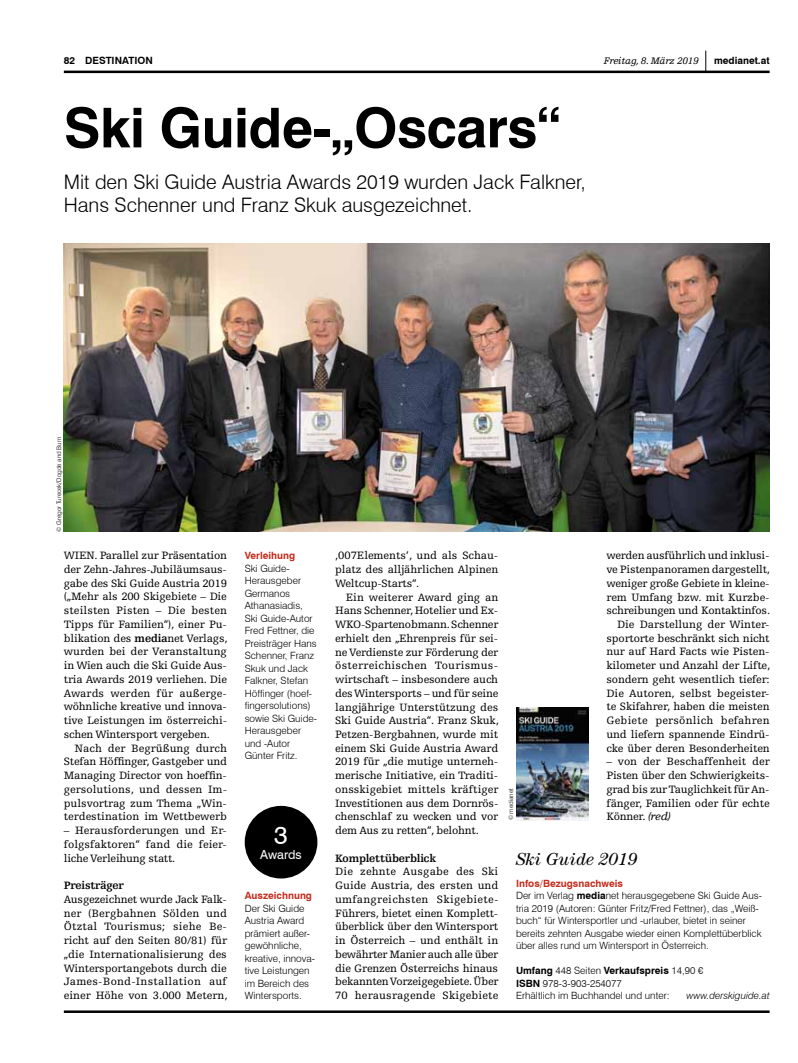
<style>
.page{position:relative;width:798px;height:1063px;background:#fff}
.page>*{position:absolute;margin:0;border:0;box-sizing:border-box;transform-origin:0 0}
.t1{font:700 55px "Swiss 721 BT";letter-spacing:-.01em;color:#000}
.t2{font:25px "Swiss 721 BT";color:#fff}
.t3{font:300 20px/22.5px "Swiss 721 BT";color:#000}
.t4{font:italic 17.5px "Century Std";color:#000}
.t5{font:12.5px "Swiss 721 BT";color:#fff}
.t6{font:11.25px/13.8px "Egyptienne FLT Std";letter-spacing:-.01em;color:#000;text-align:justify}
.t7{font:700 11.25px "Egyptienne FLT Std";letter-spacing:-.02em;color:#000}
.t8{font:300 10px/12.5px "Swiss 721 BT";color:#000}
.t9{font:700 10px "Swiss 721 BT";color:#000}
.t10{font:700 10px "Swiss 721 BT";color:#c32d1c}
.t11{font:italic 300 10px "Swiss 721 BT";color:#000}
.t12{font:italic 10px "Egyptienne FLT Std";letter-spacing:-.02em;color:#000}
.t13{font:300 6.25px "Swiss 721 BT";color:#000}
.s1{font-weight:700}
.s2{font-style:italic}
.s3{font-weight:700;color:#c32d1c}
</style>
<div class="page">
<svg style="left:705px;top:51px;width:1px;height:20px"></svg>
<hr style="left:64px;top:71px;width:705px;height:2px;background:#000">
<hr style="left:64px;top:1010px;width:705px;height:3px;background:#000">
<div style="left:244px;top:806px;width:73px;height:73px;background:#000;border-radius:50%"></div>
<img style="left:64px;top:243px;width:705px;height:289px">
<img style="left:516px;top:708px;width:72px;height:112px">
<p class="t9" style="left:64px;top:55px;width:86px">82 destinati on</p>
<p class="t12" style="left:603px;top:56px;width:96px">Freitag, 8. März 2019</p>
<p class="t9" style="left:713px;top:55px;width:57px">medianet.at</p>
<h1 class="t1" style="left:64px;top:94px;width:498px">Ski Guide-„Oscars“</h1>
<h3 class="t3" style="left:64px;top:171px;width:523px">Mit den Ski Guide Austria Awards 2019 wurden Jack Falkner,<br>Hans Schenner und Franz Skuk ausgezeichnet.</h3>
<p class="t13" style="left:55px;top:532px;width:96px;rotate:-90deg">© Gregor Turecek/Dogde and Burn</p>
<p class="t6" style="left:64px;top:549px;width:165px">WIEN. Parallel zur Präsentation der Zehn-Jahres-Jubiläumsaus&shy;gabe des Ski Guide Austria 2019 („Mehr als 200 Skigebiete – Die steilsten Pisten – Die besten Tipps für Familien“), einer Pu&shy;blikation des <span class="s1">media</span>net Verlags, wurden bei der Veranstaltung in Wien auch die Ski Guide Aus&shy;tria Awards 2019 verliehen. Die Awards werden für außerge&shy;wöhnliche kreative und innova&shy;tive Leistungen im österreichi&shy;schen Wintersport vergeben.</p>
<p class="t6" style="left:64px;top:741px;width:165px;text-indent:11px">Nach der Begrüßung durch Stefan Höffinger, Gastgeber und Managing Director von hoeffin&shy;gersolutions, und dessen Im&shy;pulsvortrag zum Thema „Win&shy;terdestination im Wettbewerb</p>
<p class="t6" style="left:64px;top:824px;width:164px;text-align:left">– Herausforderungen und Er&shy;folgsfaktoren“ fand die feier&shy;liche Verleihung statt.</p>
<p class="t7" style="left:64px;top:879px;width:62px">Preisträger</p>
<p class="t6" style="left:64px;top:893px;width:165px">Ausgezeichnet wurde Jack Falk&shy;ner (Bergbahnen Sölden und Ötztal Tourismus; siehe Be&shy;richt auf den Seiten 80/81) für „die Internationalisierung des Wintersportangebots durch die James-Bond-Installation auf einer Höhe von 3.000 Metern,</p>
<p class="t10" style="left:244px;top:890px;width:69px">Auszeichnung</p>
<p class="t6" style="left:606px;top:549px;width:165px;text-align:right">werden ausführlich und inklusi&shy;ve Pistenpanoramen dargestellt, weniger große Gebiete in kleine&shy;rem Umfang bzw. mit Kurzbe&shy;schreibungen und Kontaktinfos.<br>Die Darstellung der Winter&shy;sportorte beschränkt sich nicht nur auf Hard Facts wie Pisten&shy;kilometer und Anzahl der Lifte, sondern geht wesentlich tiefer:<br>Die Autoren, selbst begeister&shy;te Skifahrer, haben die meisten<br>Gebiete persönlich befahren und liefern spannende Eindrü&shy;cke über deren Besonderheiten</p>
<p class="t6" style="left:606px;top:755px;width:165px">– von der Beschaffenheit der Pisten über den Schwierigkeits&shy;grad bis zur Tauglichkeit für An&shy;fänger, Familien oder für echte Könner. <span class="s2">(red)</span></p>
<p class="t6" style="left:335px;top:549px;width:165px">‚007Elements‘, und als Schau&shy;platz des alljährlichen Alpinen Weltcup-Starts“.</p>
<p class="t6" style="left:335px;top:590px;width:165px;text-indent:11px">Ein weiterer Award ging an Hans Schenner, Hotelier und Ex-WKO-Spartenobmann. Schenner erhielt den „Ehrenpreis für sei&shy;ne Verdienste zur Förderung der österreichischen Tourismus&shy;wirtschaft – insbesondere auch des Wintersports – und für seine langjährige Unterstützung des Ski Guide Austria“. Franz Skuk, Petzen-Bergbahnen, wurde mit einem Ski Guide Austria Award 2019 für „die mutige unterneh&shy;merische Initiative, ein Traditi&shy;onsskigebiet mittels kräftiger Investitionen aus dem Dornrös&shy;chenschlaf zu wecken und vor dem Aus zu retten“, belohnt.</p>
<p class="t7" style="left:335px;top:852px;width:103px">Komplettüberblick</p>
<p class="t6" style="left:335px;top:865px;width:165px">Die zehnte Ausgabe des Ski Guide Austria, des ersten und umfangreichsten Skigebiete-Führers, bietet einen Komplett&shy;überblick über den Wintersport in Österreich – und enthält in bewährter Manier auch alle über die Grenzen Österreichs hinaus bekannten Vorzeigegebiete. Über 70 herausragende Skigebiete</p>
<p class="t10" style="left:244px;top:550px;width:52px">Verleihung</p>
<p class="t8" style="left:244px;top:562px;width:74px">Ski Guide-<br>Herausgeber<br>Germanos<br>Athanasiadis,<br>Ski Guide-Autor<br>Fred Fettner, die<br>Preisträger Hans<br>Schenner, Franz<br>Skuk und Jack<br>Falkner, Stefan<br>Höffinger (hoef&shy;fingersolutions) sowie Ski Guide-<br>Herausgeber und -Autor<br>Günter Fritz.</p>
<p class="t13" style="left:507px;top:820px;width:34px;rotate:-90deg">© medianet</p>
<h2 class="t2" style="left:274px;top:820px;width:15px">3</h2>
<p class="t5" style="left:260px;top:847px;width:43px">Awards</p>
<h3 class="t4" style="left:516px;top:849px;width:123px">Ski Guide 2019</h3>
<p class="t8" style="left:516px;top:877px;width:247px"><span class="s3">Infos/Bezugsnachweis<br></span>Der im Verlag <span class="s1">media</span>net herausgegebene Ski Guide Aus&shy;tria 2019 (Autoren: Günter Fritz/Fred Fettner), das „Weiß&shy;buch“ für Wintersportler und -urlauber, bietet in seiner bereits zehnten Ausgabe wieder einen Komplettüberblick über alles rund um Wintersport in Österreich.</p>
<p class="t8" style="left:516px;top:964px;width:189px"><span class="s1">Umfang</span> 448 Seiten <span class="s1">Verkaufspreis</span> 14,90 €<br><span class="s1">ISBN</span> 978-3-903-254077<br>Erhältlich im Buchhandel und unter:</p>
<p class="t8" style="left:244px;top:902px;width:72px">Der Ski Guide<br>Austria Award prämiert außer&shy;gewöhnliche, kreative, innova&shy;tive Leistungen im Bereich des<br>Wintersports.</p>
<p class="t11" style="left:686px;top:990px;width:84px">www.derskiguide.at</p>
</div>
